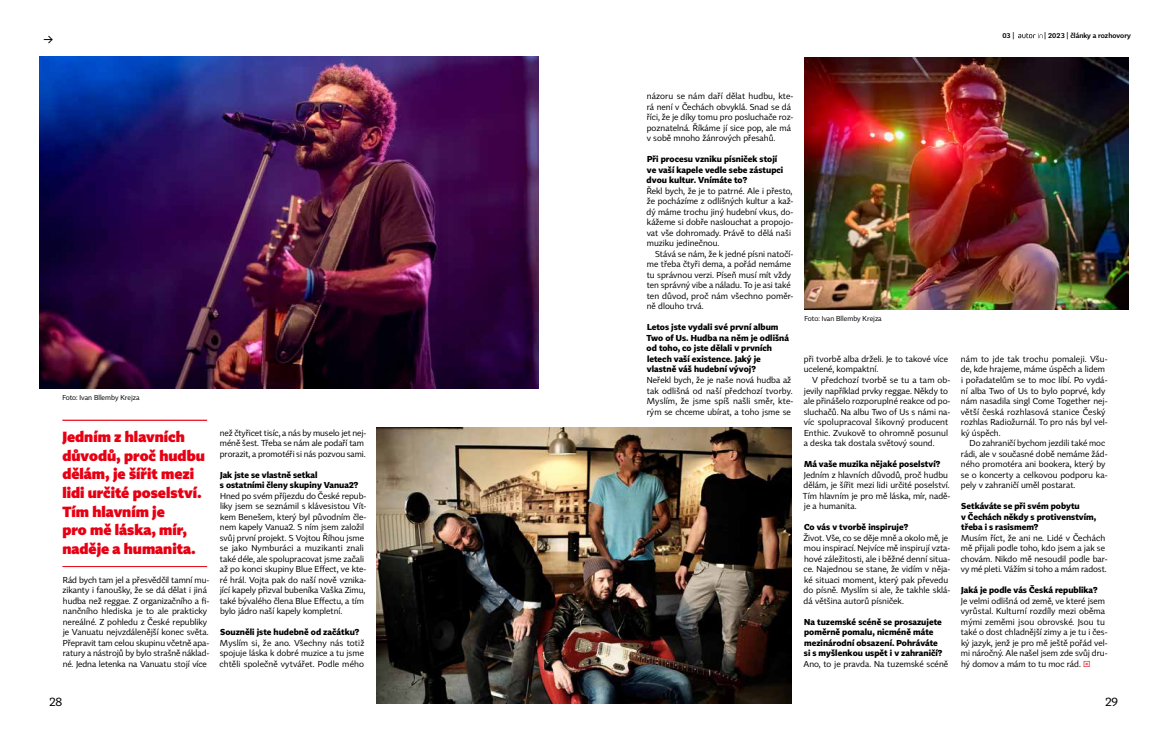
<style>
.page{position:relative;width:1168px;height:755px;background:#fff}
.page>*{position:absolute;margin:0;border:0;box-sizing:border-box;transform-origin:0 0}
.t1{font:900 14.5px/18.5px "Tabac Sans";color:#e70013}
.t2{font:12.5px "Tabac Sans";color:#000}
.t3{font:12px "Tabac Sans";color:#000}
.t4{font:8.5px/10.5px "Tabac Sans";letter-spacing:.005em;color:#000}
.t5{font:700 8.5px/10.5px "Tabac Sans";letter-spacing:.005em;color:#000}
.t6{font:7px "Tabac Sans";color:#000}
.t7{font:600 7px "Tabac Sans";color:#000}
.s1{color:#e70013}
</style>
<div class="page">
<img style="left:804px;top:57px;width:324px;height:252px">
<img style="left:377px;top:427px;width:414px;height:276px">
<img style="left:40px;top:57px;width:499px;height:331px">
<hr style="left:62px;top:419px;width:145px;height:1px;background:#e70013">
<hr style="left:62px;top:565px;width:145px;height:1px;background:#e70013">
<svg style="left:1018px;top:33px;width:24px;height:5px"></svg>
<h2 class="t2" style="left:43px;top:32px;width:11px">→</h2>
<p class="t6" style="left:62px;top:393px;width:79px">Foto: Ivan Bllemby Krejza</p>
<h1 class="t1" style="left:62px;top:427px;width:144px">Jedním z hlavních důvodů, proč hudbu dělám, je šířit mezi lidi určité poselství.<br>Tím hlavním je<br>pro mě láska, mír, naděje a humanita.</h1>
<p class="t4" style="left:63px;top:574px;width:148px">Rád bych tam jel a přesvědčil tamní mu&shy;zikanty i fanoušky, že se dá dělat i jiná hudba než reggae. Z organizačního a fi&shy;nančního hlediska je to ale prakticky nereálné. Z pohledu z České republiky je Vanuatu nejvzdálenější konec světa.<br>Přepravit tam celou skupinu včetně apa&shy;ratury a nástrojů by bylo strašně náklad&shy;né. Jedna letenka na Vanuatu stojí více</p>
<p class="t4" style="left:220px;top:427px;width:148px">než čtyřicet tisíc, a nás by muselo jet nej&shy;méně šest. Třeba se nám ale podaří tam prorazit, a promotéři si nás pozvou sami.</p>
<p class="t5" style="left:220px;top:469px;width:140px">Jak jste se vlastně setkal<br>s ostatními členy skupiny Vanua2?</p>
<p class="t4" style="left:220px;top:490px;width:148px">Hned po svém příjezdu do České repub&shy;liky jsem se seznámil s klávesistou Vít&shy;kem Benešem, který byl původním čle&shy;nem kapely Vanua2. S ním jsem založil svůj první projekt. S Vojtou Říhou jsme se jako Nymburáci a muzikanti znali také déle, ale spolupracovat jsme začali až po konci skupiny Blue Effect, ve kte&shy;ré hrál. Vojta pak do naší nově vznika&shy;jící kapely přizval bubeníka Vaška Zimu, také bývalého člena Blue Effectu, a tím bylo jádro naší kapely kompletní.</p>
<p class="t5" style="left:220px;top:626px;width:141px">Souzněli jste hudebně od začátku?</p>
<p class="t4" style="left:220px;top:637px;width:146px;text-align:justify">Myslím si, že ano. Všechny nás totiž spojuje láska k dobré muzice a tu jsme chtěli společně vytvářet. Podle mého</p>
<p class="t7" style="left:1002px;top:31px;width:14px">03 |</p>
<p class="t7" style="left:1044px;top:31px;width:88px">| 2023 | články a rozhovory</p>
<p class="t4" style="left:647px;top:91px;width:148px">názoru se nám daří dělat hudbu, kte&shy;rá není v Čechách obvyklá. Snad se dá říci, že je díky tomu pro posluchače roz&shy;poznatelná. Říkáme jí sice pop, ale má v sobě mnoho žánrových přesahů.</p>
<p class="t5" style="left:647px;top:154px;width:138px">Při procesu vzniku písniček stojí ve vaší kapele vedle sebe zástupci dvou kultur. Vnímáte to?</p>
<p class="t4" style="left:646px;top:185px;width:148px">Řekl bych, že je to patrné. Ale i přesto, že pocházíme z odlišných kultur a kaž&shy;dý máme trochu jiný hudební vkus, do&shy;kážeme si dobře naslouchat a propojo&shy;vat vše dohromady. Právě to dělá naši muziku jedinečnou.</p>
<p class="t4" style="left:647px;top:248px;width:148px;text-indent:9px">Stává se nám, že k jedné písni natočí&shy;me třeba čtyři dema, a pořád nemáme tu správnou verzi. Píseň musí mít vždy ten správný vibe a náladu. To je asi také ten důvod, proč nám všechno poměr&shy;ně dlouho trvá.</p>
<p class="t5" style="left:646px;top:322px;width:144px">Letos jste vydali své první album<br>Two of Us. Hudba na něm je odlišná od toho, co jste dělali v prvních letech vaší existence. Jaký je vlastně váš hudební vývoj?</p>
<p class="t4" style="left:647px;top:374px;width:148px">Neřekl bych, že je naše nová hudba až tak odlišná od naší předchozí tvorby.<br>Myslím, že jsme spíš našli směr, kte&shy;rým se chceme ubírat, a toho jsme se</p>
<p class="t6" style="left:804px;top:314px;width:79px">Foto: Ivan Bllemby Krejza</p>
<p class="t4" style="left:804px;top:353px;width:146px">při tvorbě alba drželi. Je to takové více ucelené, kompaktní.</p>
<p class="t4" style="left:804px;top:374px;width:148px;text-indent:8px">V předchozí tvorbě se tu a tam ob&shy;jevily například prvky reggae. Někdy to ale přinášelo rozporuplné reakce od po&shy;sluchačů. Na albu Two of Us s námi na&shy;víc spolupracoval šikovný producent Enthic. Zvukově to ohromně posunul a deska tak dostala světový sound.</p>
<p class="t5" style="left:804px;top:458px;width:138px">Má vaše muzika nějaké poselství?</p>
<p class="t4" style="left:803px;top:469px;width:149px">Jedním z hlavních důvodů, proč hudbu dělám, je šířit mezi lidi určité poselství.<br>Tím hlavním je pro mě láska, mír, nadě&shy;je a humanita.</p>
<p class="t5" style="left:804px;top:521px;width:106px">Co vás v tvorbě inspiruje?</p>
<p class="t4" style="left:803px;top:532px;width:149px">Život. Vše, co se děje mně a okolo mě, je mou inspirací. Nejvíce mě inspirují vzta&shy;hové záležitosti, ale i běžné denní situa&shy;ce. Najednou se stane, že vidím v něja&shy;ké situaci moment, který pak převedu do písně. Myslím si ale, že takhle sklá&shy;dá většina autorů písniček.</p>
<p class="t5" style="left:804px;top:616px;width:140px">Na tuzemské scéně se prosazujete poměrně pomalu, nicméně máte mezinárodní obsazení. Pohráváte si s myšlenkou uspět i v zahraničí?</p>
<p class="t4" style="left:803px;top:658px;width:146px">Ano, to je pravda. Na tuzemské scéně</p>
<p class="t4" style="left:961px;top:353px;width:148px">nám to jde tak trochu pomaleji. Všu&shy;de, kde hrajeme, máme úspěch a lidem i pořadatelům se to moc líbí. Po vydá&shy;ní alba Two of Us to bylo poprvé, kdy nám nasadila singl Come Together nej&shy;větší česká rozhlasová stanice Český rozhlas Radiožurnál. To pro nás byl vel&shy;ký úspěch.</p>
<p class="t4" style="left:961px;top:437px;width:148px;text-indent:9px">Do zahraničí bychom jezdili také moc rádi, ale v současné době nemáme žád&shy;ného promotéra ani bookera, který by se o koncerty a celkovou podporu ka&shy;pely v zahraničí uměl postarat.</p>
<p class="t5" style="left:961px;top:500px;width:137px">Setkáváte se při svém pobytu<br>v Čechách někdy s protivenstvím, třeba i s rasismem?</p>
<p class="t4" style="left:961px;top:532px;width:148px">Musím říct, že ani ne. Lidé v Čechách mě přijali podle toho, kdo jsem a jak se chovám. Nikdo mě nesoudil podle bar&shy;vy mé pleti. Vážím si toho a mám radost.</p>
<p class="t5" style="left:961px;top:584px;width:138px">Jaká je podle vás Česká republika?</p>
<p class="t4" style="left:961px;top:595px;width:148px">Je velmi odlišná od země, ve které jsem vyrůstal. Kulturní rozdíly mezi oběma mými zeměmi jsou obrovské. Jsou tu také o dost chladnější zimy a je tu i čes&shy;ký jazyk, jenž je pro mě ještě pořád vel&shy;mi náročný. Ale našel jsem zde svůj dru&shy;hý domov a mám to tu moc rád. <span class="s1">×</span></p>
<h3 class="t3" style="left:49px;top:693px;width:14px">28</h3>
<h3 class="t3" style="left:1105px;top:693px;width:14px">29</h3>
</div>
